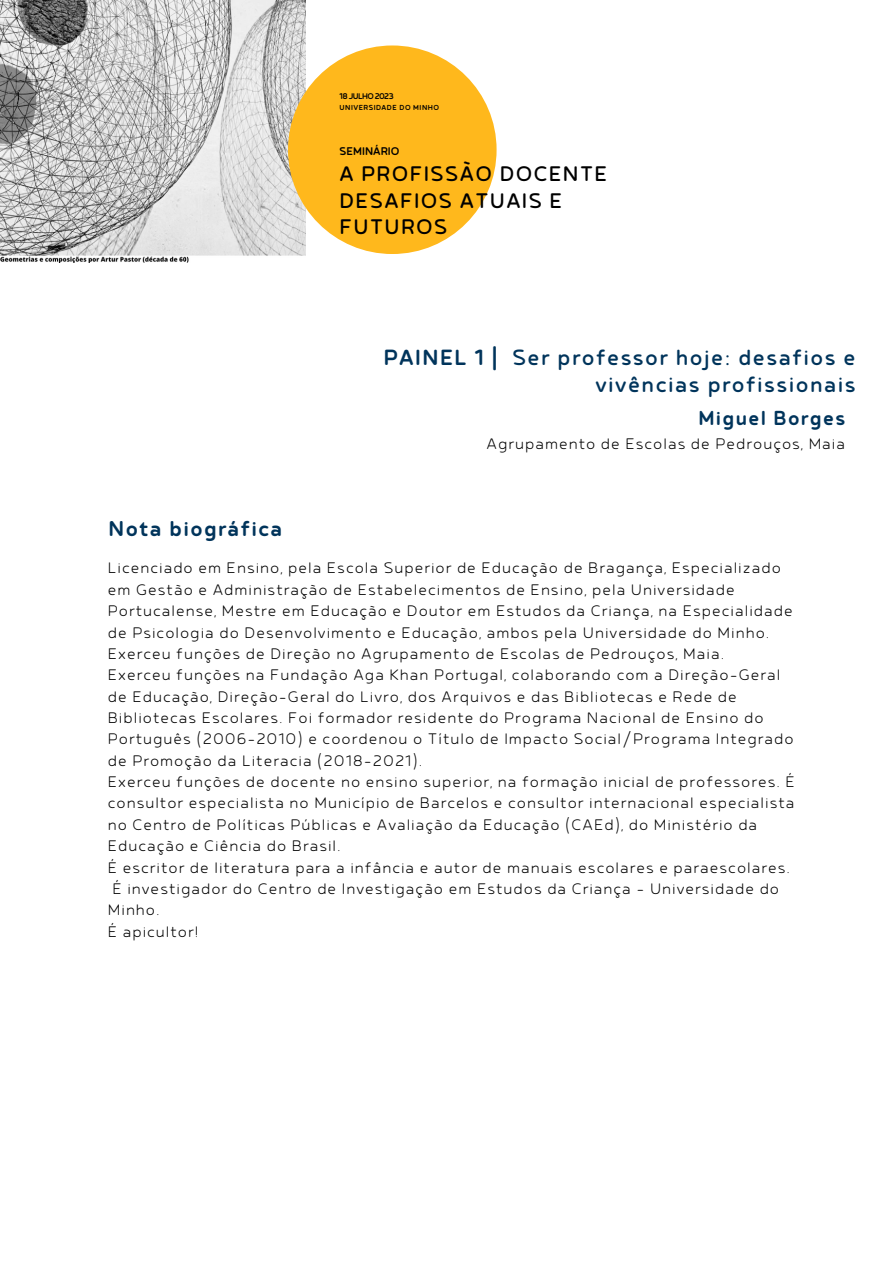
<style>
.page{position:relative;width:893px;height:1264px;background:#fff}
.page>*{position:absolute;margin:0;border:0;box-sizing:border-box;transform-origin:0 0}
.t1{font:25.95px/27px "Betm Rounded";letter-spacing:.055em;color:#00345b;text-align:right}
.t2{font:500 25.5px "Betm Rounded";letter-spacing:.055em;color:#00345b}
.t3{font:24.9px "Betm Rounded";letter-spacing:.055em;color:#000}
.t4{font:500 24px "Betm Rounded";letter-spacing:.055em;color:#00345b}
.t5{font:300 18px/21.3px "Betm Rounded";letter-spacing:.055em;color:#000}
.t6{font:500 13.2px "Betm Rounded";color:#000}
.t7{font:500 9.75px "Betm Rounded";letter-spacing:-.055em;color:#000}
.t8{font:500 8.7px "Betm Rounded";letter-spacing:.055em;color:#000}
.s1{font-weight:500}
</style>
<div class="page">
<img style="left:0;top:0;width:306px;height:262px">
<div style="left:288px;top:45px;width:208px;height:209px;background:#ffb81c;border-radius:50%"></div>
<p class="t7" style="left:339px;top:89px;width:56px">18JULHO2023</p>
<p class="t8" style="left:339px;top:101px;width:101px">UNIVERSIDADE DO MINHO</p>
<p class="t6" style="left:339px;top:141px;width:61px">SEMINÁRIO</p>
<p class="t3" style="left:339px;top:154px;width:269px">A PROFISSÃO DOCENTE</p>
<p class="t3" style="left:339px;top:181px;width:224px">DESAFIOS ATUAIS E</p>
<p class="t3" style="left:339px;top:207px;width:109px">FUTUROS</p>
<p class="t1" style="left:384px;top:341px;width:473px"><span class="s1">PAINEL 1 |</span> Ser professor hoje: desafios e vivências profissionais</p>
<p class="t4" style="left:698px;top:400px;width:148px">Miguel Borges</p>
<p class="t2" style="left:109px;top:509px;width:175px">Nota biográfica</p>
<p class="t5" style="left:486px;top:431px;width:360px">Agrupamento de Escolas de Pedrouços, Maia</p>
<p class="t5" style="left:108px;top:555px;width:686px">Licenciado em Ensino, pela Escola Superior de Educação de Bragança, Especializado em Gestão e Administração de Estabelecimentos de Ensino, pela Universidade Portucalense, Mestre em Educação e Doutor em Estudos da Criança, na Especialidade de Psicologia do Desenvolvimento e Educação, ambos pela Universidade do Minho.</p>
<p class="t5" style="left:108px;top:641px;width:617px">Exerceu funções de Direção no Agrupamento de Escolas de Pedrouços, Maia.</p>
<p class="t5" style="left:108px;top:662px;width:687px">Exerceu funções na Fundação Aga Khan Portugal, colaborando com a Direção-Geral de Educação, Direção-Geral do Livro, dos Arquivos e das Bibliotecas e Rede de Bibliotecas Escolares. Foi formador residente do Programa Nacional de Ensino do Português (2006-2010) e coordenou o Título de Impacto Social/Programa Integrado de Promoção da Literacia (2018-2021).</p>
<p class="t5" style="left:108px;top:769px;width:688px">Exerceu funções de docente no ensino superior, na formação inicial de professores. É consultor especialista no Município de Barcelos e consultor internacional especialista no Centro de Políticas Públicas e Avaliação da Educação (CAEd), do Ministério da Educação e Ciência do Brasil.</p>
<p class="t5" style="left:108px;top:854px;width:683px">É escritor de literatura para a infância e autor de manuais escolares e paraescolares.<br>É investigador do Centro de Investigação em Estudos da Criança – Universidade do<br>Minho.</p>
<p class="t5" style="left:108px;top:918px;width:92px">É apicultor!</p>
</div>
